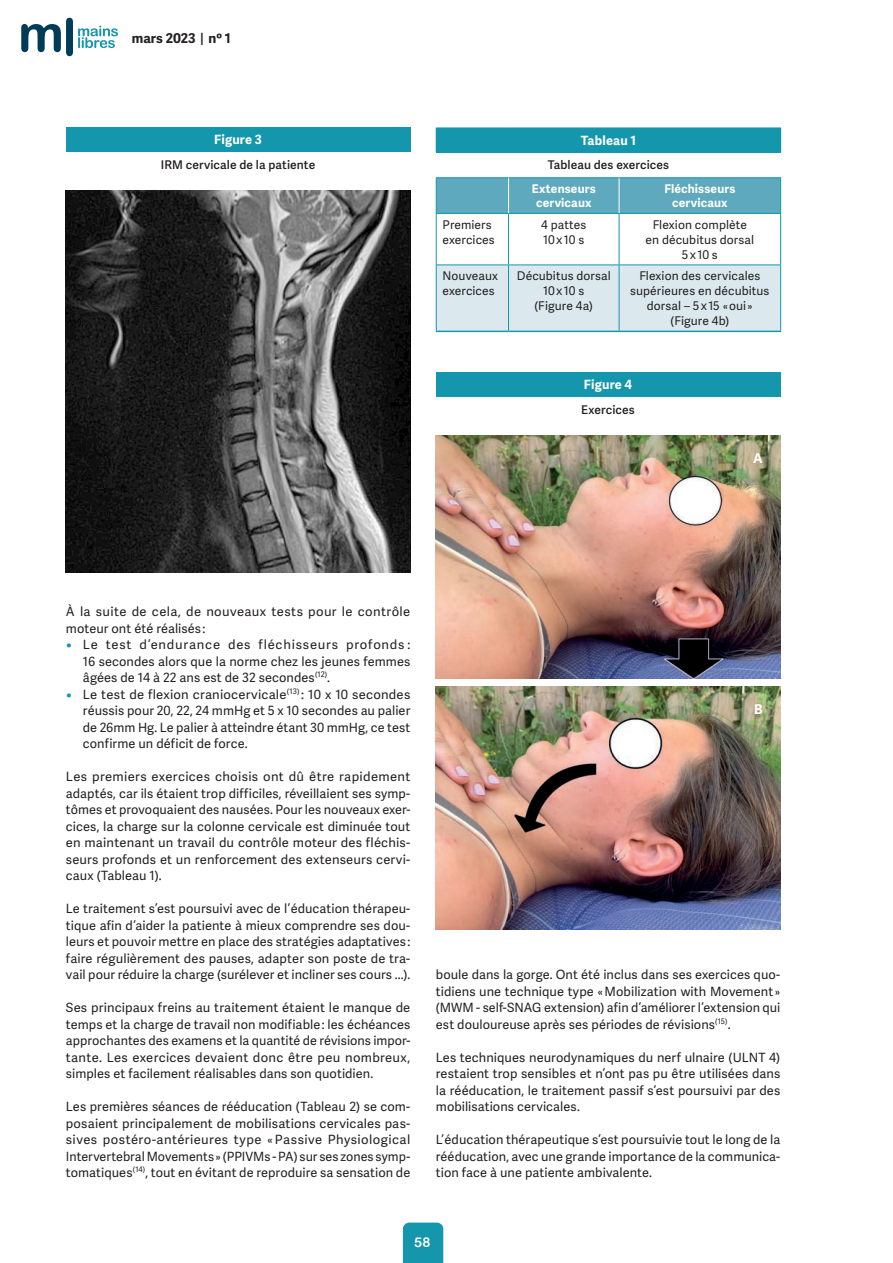
<style>
.page{position:relative;width:893px;height:1263px;background:#fff}
.page>*{position:absolute;margin:0;border:0;box-sizing:border-box;transform-origin:0 0}
.t1{font:700 13.5px "Adelle Sans";color:#231f20}
.t2{font:13.5px "Arial Rounded MT Bold";color:#fff}
.table_text_ML{font:700 13.5px "Adelle Sans";color:#fff}
.texte_ML{font:12.75px/16.5px "Adelle Sans";letter-spacing:.005em;color:#231f20;text-align:justify}
.texte0_ML{font:12.75px/16.5px "Adelle Sans";letter-spacing:.03em;color:#231f20}
.figs_tables_n__ML{font:700 12.75px "Adelle Sans";letter-spacing:.015em;color:#fff}
.table_text_ML-2{font:12px/15px "Adelle Sans";letter-spacing:.01em;color:#231f20}
.figs_tabl_titre_ML{font:600 12px "Adelle Sans";letter-spacing:.01em;color:#231f20}
.table_header_ML{font:700 12px/14.2px "Adelle Sans";letter-spacing:.015em;color:#fff;text-align:center}
.s1{font-weight:600}
.s2{font-family:"Noto Sans"}
.s3{font-weight:800;color:#1496ac}
</style>
<div class="page">
<svg style="left:21px;top:18px;width:97px;height:38px"></svg>
<div style="left:403px;top:1222px;width:40px;height:41px;background:#1496ac"></div>
<div style="left:66px;top:128px;width:344px;height:24px;background:#1496ac"></div>
<img style="left:66px;top:190px;width:344px;height:382px">
<div style="left:436px;top:128px;width:345px;height:24px;background:#1496ac"></div>
<div style="left:437px;top:178px;width:343px;height:35px;background:#5ea9bd"></div>
<div style="left:437px;top:266px;width:343px;height:65px;background:#dbe9ee"></div>
<hr style="left:508px;top:214px;width:1px;height:51px;background:#1496ac">
<hr style="left:619px;top:214px;width:1px;height:51px;background:#1496ac">
<hr style="left:508px;top:265px;width:1px;height:66px;background:#1496ac">
<hr style="left:619px;top:265px;width:1px;height:66px;background:#1496ac">
<hr style="left:436px;top:214px;width:1px;height:51px;background:#1496ac">
<hr style="left:780px;top:214px;width:1px;height:51px;background:#1496ac">
<hr style="left:436px;top:152px;width:72px;height:1px;background:#1496ac">
<hr style="left:508px;top:152px;width:111px;height:1px;background:#1496ac">
<hr style="left:619px;top:152px;width:162px;height:1px;background:#1496ac">
<hr style="left:508px;top:177px;width:111px;height:1px;background:#1496ac">
<hr style="left:508px;top:213px;width:111px;height:1px;background:#1496ac">
<hr style="left:619px;top:177px;width:162px;height:1px;background:#1496ac">
<hr style="left:780px;top:178px;width:1px;height:35px;background:#1496ac">
<hr style="left:619px;top:213px;width:162px;height:1px;background:#1496ac">
<hr style="left:619px;top:178px;width:1px;height:35px;background:#fff">
<hr style="left:436px;top:177px;width:72px;height:1px;background:#1496ac">
<hr style="left:436px;top:178px;width:1px;height:35px;background:#1496ac">
<hr style="left:436px;top:213px;width:72px;height:1px;background:#1496ac">
<hr style="left:508px;top:178px;width:1px;height:35px;background:#fff">
<hr style="left:436px;top:265px;width:72px;height:1px;background:#1496ac">
<hr style="left:436px;top:265px;width:1px;height:66px;background:#1496ac">
<hr style="left:508px;top:265px;width:111px;height:1px;background:#1496ac">
<hr style="left:619px;top:265px;width:162px;height:1px;background:#1496ac">
<hr style="left:780px;top:265px;width:1px;height:66px;background:#1496ac">
<hr style="left:436px;top:331px;width:72px;height:1px;background:#1496ac">
<hr style="left:508px;top:331px;width:111px;height:1px;background:#1496ac">
<hr style="left:619px;top:331px;width:162px;height:1px;background:#1496ac">
<div style="left:436px;top:372px;width:344px;height:25px;background:#1496ac"></div>
<img style="left:436px;top:435px;width:344px;height:243px">
<img style="left:436px;top:686px;width:344px;height:243px">
<p class="t1" style="left:132px;top:30px;width:101px">mars 2023 <span class="s1">|</span> no 1</p>
<p class="figs_tables_n__ML" style="left:214px;top:132px;width:49px">Figure 3</p>
<p class="figs_tabl_titre_ML" style="left:161px;top:158px;width:156px">IRM cervicale de la patiente</p>
<p class="figs_tables_n__ML" style="left:581px;top:132px;width:57px">Tableau 1</p>
<p class="figs_tabl_titre_ML" style="left:548px;top:158px;width:123px">Tableau des exercices</p>
<p class="table_header_ML" style="left:532px;top:182px;width:65px">Extenseurs cervicaux</p>
<p class="table_header_ML" style="left:664px;top:182px;width:73px">Fléchisseurs cervicaux</p>
<p class="table_text_ML-2" style="left:443px;top:217px;width:54px">Premiers exercices</p>
<p class="table_text_ML-2" style="left:541px;top:217px;width:47px">4 pattes<br>10 <span class="s2">x</span> 10 s</p>
<p class="table_text_ML-2" style="left:646px;top:217px;width:110px;text-align:center">Flexion complète en décubitus dorsal<br>5 <span class="s2">x</span> 10 s</p>
<p class="table_text_ML-2" style="left:443px;top:269px;width:57px">Nouveaux exercices</p>
<p class="table_text_ML-2" style="left:517px;top:269px;width:95px;text-align:center">Décubitus dorsal<br>10 <span class="s2">x</span> 10 s</p>
<p class="table_text_ML-2" style="left:534px;top:299px;width:60px">(Figure 4a)</p>
<p class="table_text_ML-2" style="left:630px;top:269px;width:141px;text-align:center">Flexion des cervicales supérieures en décubitus dorsal – 5 <span class="s2">x</span> 15 « oui »</p>
<p class="table_text_ML-2" style="left:670px;top:314px;width:60px">(Figure 4b)</p>
<p class="figs_tables_n__ML" style="left:584px;top:377px;width:50px">Figure 4</p>
<p class="figs_tabl_titre_ML" style="left:581px;top:403px;width:55px">Exercices</p>
<p class="table_text_ML" style="left:753px;top:450px;width:11px">A</p>
<p class="texte0_ML" style="left:66px;top:604px;width:346px">À la suite de cela, de nouveaux tests pour le contrôle moteur ont été réalisés :</p>
<p class="texte_ML" style="left:83px;top:637px;width:329px;text-indent:-17px"><span class="s3">•</span> Le test d’endurance des fléchisseurs profonds :<br>16 secondes alors que la norme chez les jeunes femmes âgées de 14 à 22 ans est de 32 secondes<sup>(12)</sup>.</p>
<p class="texte_ML" style="left:83px;top:686px;width:329px;text-indent:-17px"><span class="s3">•</span> Le test de flexion craniocervicale<sup>(13)</sup> : 10 x 10 secondes réussis pour 20, 22, 24 mmHg et 5 x 10 secondes au palier de 26mm Hg. Le palier à atteindre étant 30 mmHg, ce test confirme un déficit de force.</p>
<p class="texte_ML" style="left:66px;top:769px;width:346px">Les premiers exercices choisis ont dû être rapidement adaptés, car ils étaient trop difficiles, réveillaient ses symp&shy;tômes et provoquaient des nausées. Pour les nouveaux exer&shy;cices, la charge sur la colonne cervicale est diminuée tout en maintenant un travail du contrôle moteur des fléchis&shy;seurs profonds et un renforcement des extenseurs cervi&shy;caux (Tableau 1).</p>
<p class="texte_ML" style="left:66px;top:901px;width:346px">Le traitement s’est poursuivi avec de l’éducation thérapeu&shy;tique afin d’aider la patiente à mieux comprendre ses dou&shy;leurs et pouvoir mettre en place des stratégies adaptatives : faire régulièrement des pauses, adapter son poste de tra&shy;vail pour réduire la charge (surélever et incliner ses cours ...).</p>
<p class="texte_ML" style="left:66px;top:1000px;width:346px">Ses principaux freins au traitement étaient le manque de temps et la charge de travail non modifiable : les échéances approchantes des examens et la quantité de révisions impor&shy;tante. Les exercices devaient donc être peu nombreux, simples et facilement réalisables dans son quotidien.</p>
<p class="texte_ML" style="left:66px;top:1099px;width:346px">Les premières séances de rééducation (Tableau 2) se com&shy;posaient principalement de mobilisations cervicales pas&shy;sives postéro-antérieures type « Passive Physiological Intervertebral Movements » (PPIVMs - PA) sur ses zones symp&shy;tomatiques<sup>(14)</sup>, tout en évitant de reproduire sa sensation de</p>
<p class="table_text_ML" style="left:754px;top:701px;width:10px">B</p>
<p class="texte_ML" style="left:436px;top:967px;width:346px">boule dans la gorge. Ont été inclus dans ses exercices quo&shy;tidiens une technique type « Mobilization with Movement » (MWM - self-SNAG extension) afin d’améliorer l’extension qui est douloureuse après ses périodes de révisions<sup>(15)</sup>.</p>
<p class="texte_ML" style="left:436px;top:1049px;width:346px">Les techniques neurodynamiques du nerf ulnaire (ULNT 4) restaient trop sensibles et n’ont pas pu être utilisées dans la rééducation, le traitement passif s’est poursuivi par des mobilisations cervicales.</p>
<p class="texte_ML" style="left:436px;top:1132px;width:346px">L’éducation thérapeutique s’est poursuivie tout le long de la rééducation, avec une grande importance de la communica&shy;tion face à une patiente ambivalente.</p>
<p class="t2" style="left:414px;top:1234px;width:18px">58</p>
</div>
